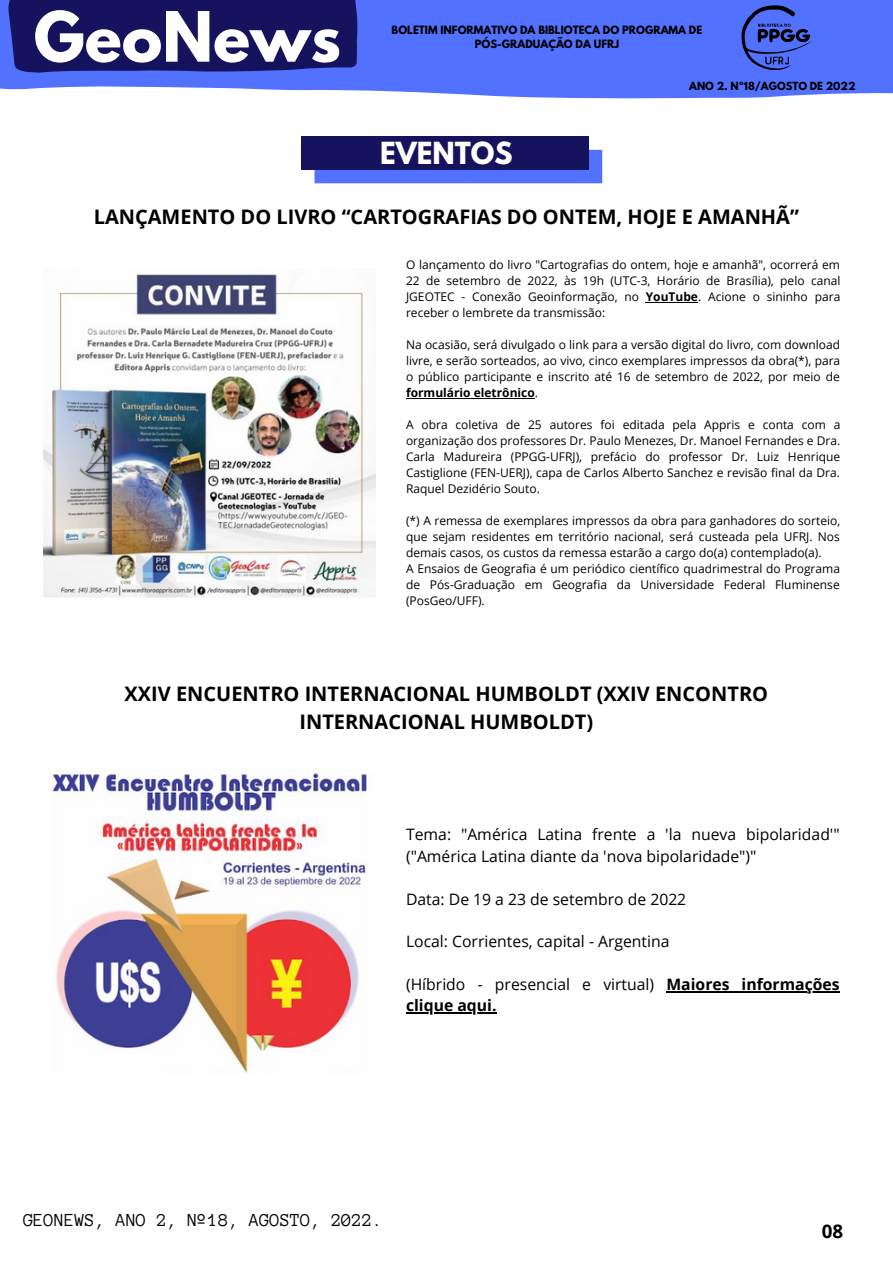
<style>
.page{position:relative;width:893px;height:1264px;background:#fff}
.page>*{position:absolute;margin:0;border:0;box-sizing:border-box;transform-origin:0 0}
.t1{font:700 61.35px "League Spartan";color:#fff}
.t2{font:700 27px "League Spartan";color:#fff}
.t3{font:700 19.95px/27.8px "Open Sans";color:#000;text-align:center}
.t4{font:18.75px "Anonymous Pro";color:#000}
.t5{font:700 18.75px "Open Sans";color:#000}
.t6{font:15.75px/21.3px "Open Sans";color:#000}
.t7{font:700 15.75px/21.3px "Open Sans";color:#000}
.t8{font:12px/16px "Open Sans";color:#000;text-align:justify}
.t9{font:700 10.2px/13.5px "League Spartan";color:#000;text-align:center}
.t10{font:700 9.9px "League Spartan";color:#000}
.s1{font-weight:700}
.s2{font-weight:400}
</style>
<div class="page">
<svg style="left:314px;top:166px;width:288px;height:17px;background:#4e6af3"></svg>
<div style="left:301px;top:136px;width:287px;height:33px;background:#15135d"></div>
<svg style="left:0;top:0;width:892px;height:166px"></svg>
<svg style="left:4px;top:0;width:357px;height:92px;background:#2b3187"></svg>
<svg style="left:741px;top:5px;width:70px;height:65px;background:#3f57c5"></svg>
<img style="left:43px;top:274px;width:332px;height:324px">
<img style="left:52px;top:769px;width:315px;height:304px">
<hr style="left:666px;top:991px;width:173px;height:1px;background:#000">
<hr style="left:406px;top:1012px;width:90px;height:1px;background:#000">
<hr style="left:645px;top:302px;width:53px;height:1px;background:#000">
<hr style="left:406px;top:398px;width:129px;height:1px;background:#000">
<h1 class="t1" style="left:34px;top:6px;width:308px">GeoNews</h1>
<p class="t9" style="left:391px;top:25px;width:312px">BOLETIM INFORMATIVO DA BIBLIOTECA DO PROGRAMA DE<br>PÓS-GRADUAÇÃO DA UFRJ</p>
<h2 class="t2" style="left:380px;top:139px;width:134px">EVENTOS</h2>
<p class="t10" style="left:689px;top:81px;width:168px">ANO 2. Nº18/AGOSTO DE 2022</p>
<h3 class="t3" style="left:94px;top:202px;width:706px">LANÇAMENTO DO LIVRO “CARTOGRAFIAS DO ONTEM, HOJE E AMANHÃ”</h3>
<p class="t8" style="left:406px;top:256px;width:436px">O lançamento do livro "Cartografias do ontem, hoje e amanhã", ocorrerá em 22 de setembro de 2022, às 19h (UTC-3, Horário de Brasília), pelo canal JGEOTEC - Conexão Geoinformação, no <span class="s1">YouTube</span>. Acione o sininho para receber o lembrete da transmissão:</p>
<p class="t8" style="left:406px;top:336px;width:435px">Na ocasião, será divulgado o link para a versão digital do livro, com download livre, e serão sorteados, ao vivo, cinco exemplares impressos da obra(*), para o público participante e inscrito até 16 de setembro de 2022, por meio de <span class="s1">formulário eletrônico</span>.</p>
<p class="t8" style="left:406px;top:416px;width:436px">A obra coletiva de 25 autores foi editada pela Appris e conta com a organização dos professores Dr. Paulo Menezes, Dr. Manoel Fernandes e Dra.<br>Carla Madureira (PPGG-UFRJ), prefácio do professor Dr. Luiz Henrique Castiglione (FEN-UERJ), capa de Carlos Alberto Sanchez e revisão final da Dra.<br>Raquel Dezidério Souto.</p>
<p class="t8" style="left:406px;top:512px;width:435px;text-align:left">(*) A remessa de exemplares impressos da obra para ganhadores do sorteio, que sejam residentes em território nacional, será custeada pela UFRJ. Nos demais casos, os custos da remessa estarão a cargo do(a) contemplado(a).<br>A Ensaios de Geografia é um periódico científico quadrimestral do Programa de Pós-Graduação em Geografia da Universidade Federal Fluminense (PosGeo/UFF).</p>
<h3 class="t3" style="left:124px;top:679px;width:645px">XXIV ENCUENTRO INTERNACIONAL HUMBOLDT (XXIV ENCONTRO<br>INTERNACIONAL HUMBOLDT)</h3>
<h3 class="t6" style="left:406px;top:823px;width:435px">Tema: "América Latina frente a 'la nueva bipolaridad'" ("América Latina diante da 'nova bipolaridade")"</h3>
<h3 class="t6" style="left:406px;top:887px;width:282px">Data: De 19 a 23 de setembro de 2022</h3>
<h3 class="t6" style="left:406px;top:930px;width:265px">Local: Corrientes, capital - Argentina</h3>
<h3 class="t7" style="left:406px;top:973px;width:435px"><span class="s2">(Híbrido - presencial e virtual)</span> Maiores informações clique aqui.</h3>
<h3 class="t4" style="left:23px;top:1210px;width:361px">GEONEWS, ANO 2, Nº18, AGOSTO, 2022.</h3>
<h3 class="t5" style="left:821px;top:1218px;width:23px">08</h3>
</div>
